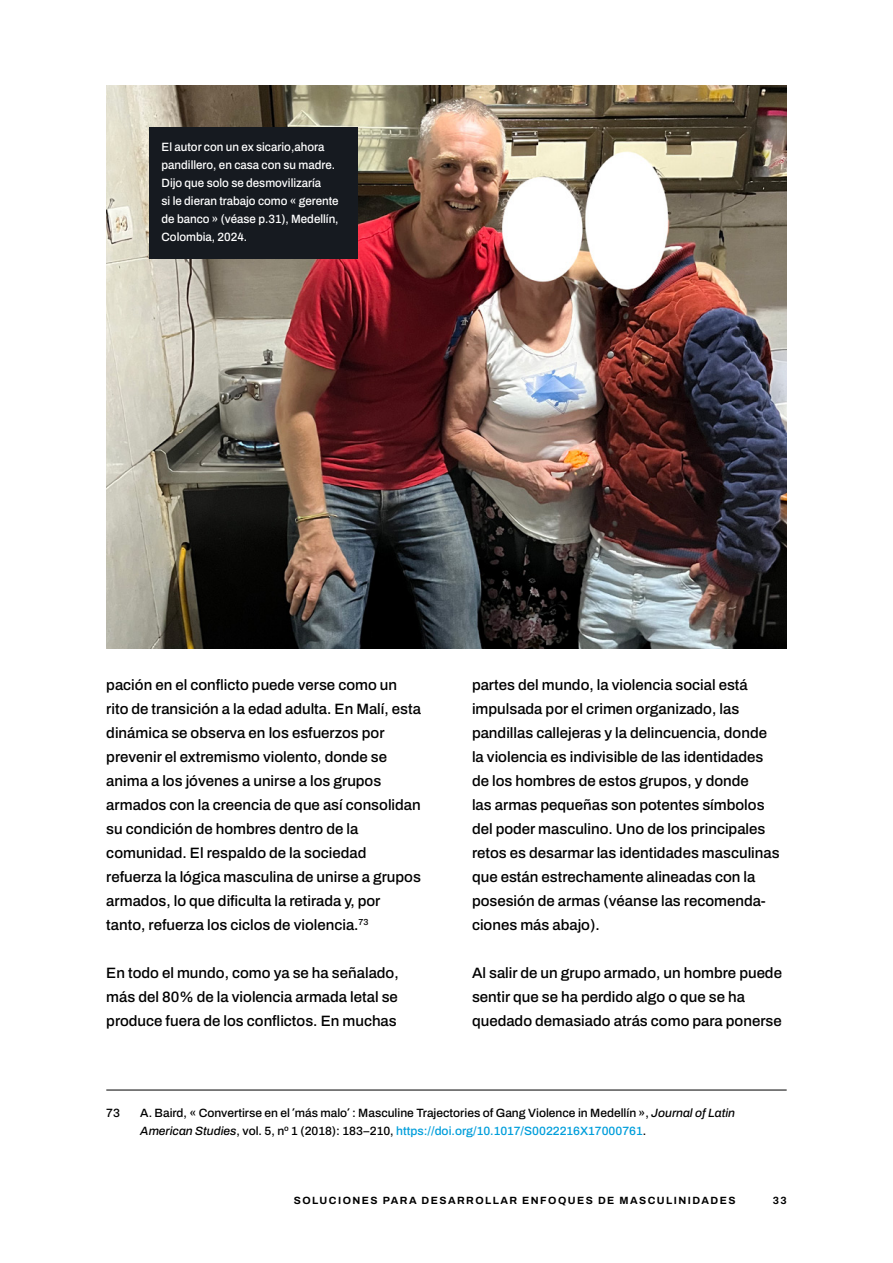
<style>
.page{position:relative;width:893px;height:1263px;background:#fff}
.page>*{position:absolute;margin:0;border:0;box-sizing:border-box;transform-origin:0 0}
.t1{font:600 15px/24px "Archivo";color:#000}
.t2{font:600 12px/18px "Archivo";color:#000}
.t3{font:600 12px/18px "Archivo";color:#fff;scale:.96 1}
.t4{font:700 10.5px "Archivo";letter-spacing:.14em;color:#000}
.s1{font-weight:500;font-style:italic}
.s2{color:#009edb}
</style>
<div class="page">
<hr style="left:106px;top:1090px;width:681px;height:1px;background:#000">
<img style="left:106px;top:85px;width:681px;height:563px">
<div style="left:149px;top:128px;width:208px;height:131px;background:#161a20"></div>
<p class="t3" style="left:162px;top:138px;width:186px">El autor con un ex sicario,ahora pandillero, en casa con su madre.<br>Dijo que solo se desmovilizaría<br>si le dieran trabajo como « gerente de banco » (véase p.31), Medellín,<br>Colombia, 2024.</p>
<p class="t1" style="left:106px;top:673px;width:316px">pación en el conflicto puede verse como un rito de transición a la edad adulta. En Malí, esta dinámica se observa en los esfuerzos por prevenir el extremismo violento, donde se anima a los jóvenes a unirse a los grupos armados con la creencia de que así consolidan su condición de hombres dentro de la comunidad. El respaldo de la sociedad refuerza la lógica masculina de unirse a grupos armados, lo que dificulta la retirada y, por tanto, refuerza los ciclos de violencia.<sup>73</sup></p>
<p class="t1" style="left:106px;top:961px;width:294px;text-align:justify">En todo el mundo, como ya se ha señalado, más del 80% de la violencia armada letal se produce fuera de los conflictos. En muchas</p>
<p class="t1" style="left:472px;top:673px;width:309px">partes del mundo, la violencia social está impulsada por el crimen organizado, las pandillas callejeras y la delincuencia, donde la violencia es indivisible de las identidades de los hombres de estos grupos, y donde<br>las armas pequeñas son potentes símbolos del poder masculino. Uno de los principales retos es desarmar las identidades masculinas que están estrechamente alineadas con la posesión de armas (véanse las recomenda&shy;ciones más abajo).</p>
<p class="t1" style="left:472px;top:961px;width:311px">Al salir de un grupo armado, un hombre puede sentir que se ha perdido algo o que se ha quedado demasiado atrás como para ponerse</p>
<p class="t2" style="left:106px;top:1104px;width:15px">73</p>
<p class="t2" style="left:140px;top:1104px;width:596px">A. Baird, « Convertirse en el ʹmás maloʹ : Masculine Trajectories of Gang Violence in Medellín », <span class="s1">Journal of Latin<br>American Studies</span>, vol. 5, nº 1 (2018): 183–210, <span class="s2">https://doi.org/10.1017/S0022216X17000761</span>.</p>
<p class="t4" style="left:294px;top:1192px;width:443px">SOLUCIONES PARA DESARROLLAR ENFOQUES DE MASCULINIDADES</p>
<p class="t4" style="left:773px;top:1192px;width:15px">33</p>
</div>
